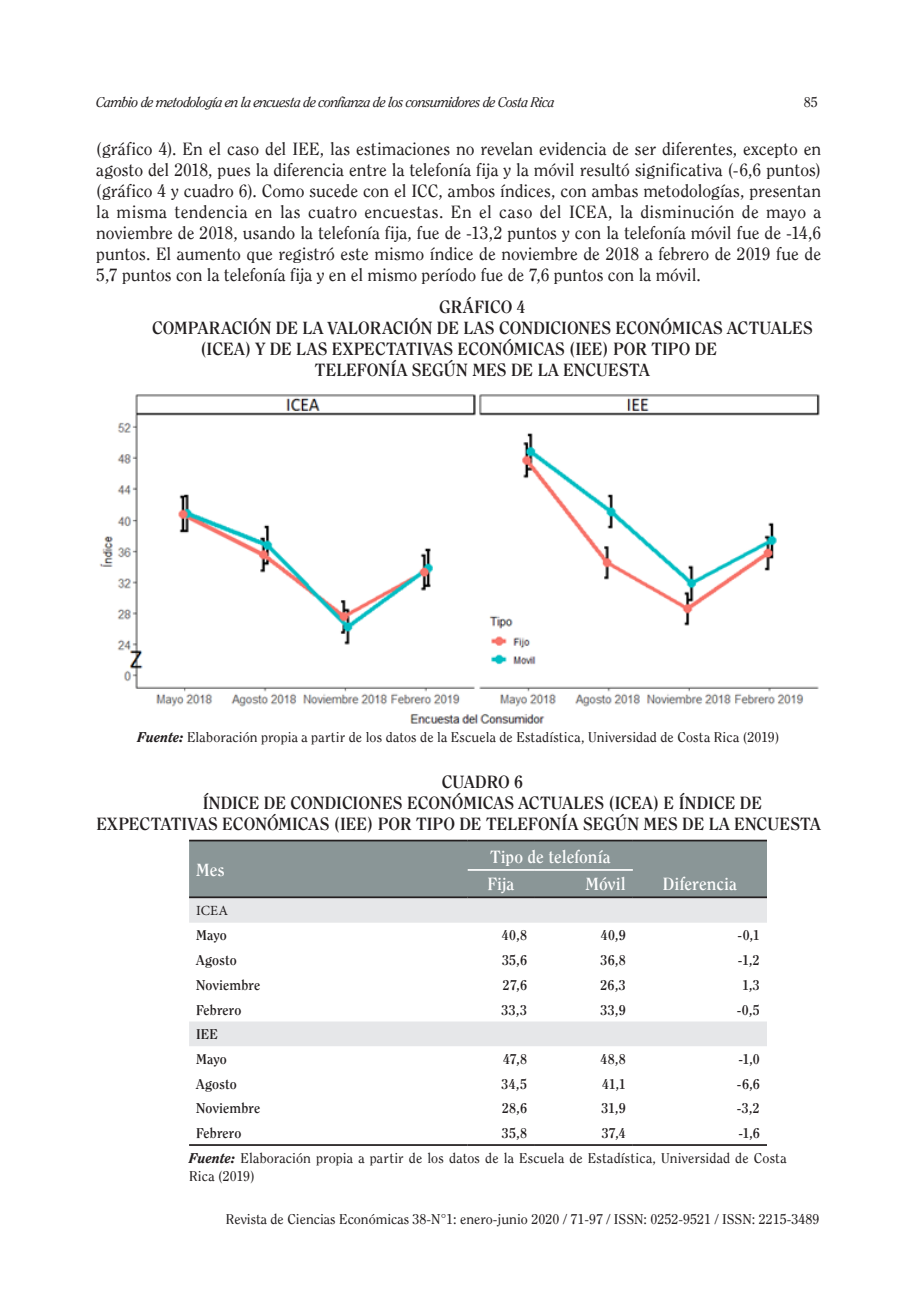
<style>
.page{position:relative;width:914px;height:1292px;background:#fff}
.page>*{position:absolute;margin:0;border:0;box-sizing:border-box;transform-origin:0 0}
.texto_normal_1{font:17.5px/21px "Clearface LT";color:#231f20;text-align:justify}
.texto_normal_1-2{font:700 17.5px/21px "Clearface LT";color:#231f20}
._10-CUADRO_Txt{font:700 17.5px "Clearface LT";color:#fff}
._13-Fuente__pie_cuad{font:14px/17.5px "Clearface LT";letter-spacing:.005em;color:#231f20}
._10-CUADRO_Txt-2{font:700 14px "Clearface LT";letter-spacing:.01em;color:#231f20}
.t1{font:italic 14px "Clearface LT";letter-spacing:-.04em;color:#231f20}
.Subtítulo_cuadro{font:700 14px "Clearface LT";letter-spacing:.005em;color:#231f20}
._10-CUADRO_Txt-3{font:14px "Minion Pro";color:#231f20}
.s1{font-weight:800;font-style:italic}
</style>
<div class="page">
<img style="left:99px;top:394px;width:721px;height:330px">
<div style="left:189px;top:841px;width:578px;height:55px;background:#8a9697"></div>
<svg style="left:189px;top:898px;width:578px;height:148px"></svg>
<hr style="left:189px;top:839px;width:278px;height:2px;background:#231f20">
<hr style="left:467px;top:839px;width:67px;height:2px;background:#231f20">
<hr style="left:534px;top:839px;width:99px;height:2px;background:#231f20">
<hr style="left:633px;top:839px;width:134px;height:2px;background:#231f20">
<hr style="left:467px;top:869px;width:67px;height:1px;background:#fff">
<hr style="left:534px;top:869px;width:99px;height:1px;background:#fff">
<hr style="left:189px;top:896px;width:278px;height:2px;background:#231f20">
<hr style="left:467px;top:896px;width:67px;height:2px;background:#231f20">
<hr style="left:534px;top:896px;width:99px;height:2px;background:#231f20">
<hr style="left:633px;top:896px;width:134px;height:2px;background:#231f20">
<hr style="left:189px;top:1144px;width:278px;height:1px;background:#231f20">
<hr style="left:467px;top:1144px;width:67px;height:1px;background:#231f20">
<hr style="left:534px;top:1144px;width:99px;height:1px;background:#231f20">
<hr style="left:633px;top:1144px;width:134px;height:1px;background:#231f20">
<p class="t1" style="left:96px;top:94px;width:460px">Cambio de metodología en la encuesta de confianza de los consumidores de Costa Rica</p>
<p class="_13-Fuente__pie_cuad" style="left:803px;top:93px;width:15px">85</p>
<p class="texto_normal_1" style="left:96px;top:138px;width:726px">(gráfico 4). En el caso del IEE, las estimaciones no revelan evidencia de ser diferentes, excepto en agosto del 2018, pues la diferencia entre la telefonía fija y la móvil resultó significativa (-6,6 puntos) (gráfico 4 y cuadro 6). Como sucede con el ICC, ambos índices, con ambas metodologías, presentan la misma tendencia en las cuatro encuestas. En el caso del ICEA, la disminución de mayo a noviembre de 2018, usando la telefonía fija, fue de -13,2 puntos y con la telefonía móvil fue de -14,6 puntos. El aumento que registró este mismo índice de noviembre de 2018 a febrero de 2019 fue de 5,7 puntos con la telefonía fija y en el mismo período fue de 7,6 puntos con la móvil.</p>
<p class="texto_normal_1-2" style="left:439px;top:296px;width:88px">GRÁFICO 4</p>
<p class="texto_normal_1-2" style="left:200px;top:317px;width:613px;text-indent:-48px">COMPARACIÓN DE LA VALORACIÓN DE LAS CONDICIONES ECONÓMICAS ACTUALES (ICEA) Y DE LAS EXPECTATIVAS ECONÓMICAS (IEE) POR TIPO DE</p>
<p class="texto_normal_1-2" style="left:315px;top:359px;width:336px">TELEFONÍA SEGÚN MES DE LA ENCUESTA</p>
<p class="_13-Fuente__pie_cuad" style="left:137px;top:728px;width:643px"><span class="s1">Fuente:</span> Elaboración propia a partir de los datos de la Escuela de Estadística, Universidad de Costa Rica (2019)</p>
<p class="texto_normal_1-2" style="left:442px;top:771px;width:83px">CUADRO 6</p>
<p class="texto_normal_1-2" style="left:96px;top:792px;width:726px;text-indent:106px">ÍNDICE DE CONDICIONES ECONÓMICAS ACTUALES (ICEA) E ÍNDICE DE<br>EXPECTATIVAS ECONÓMICAS (IEE) POR TIPO DE TELEFONÍA SEGÚN MES DE LA ENCUESTA</p>
<p class="_10-CUADRO_Txt" style="left:196px;top:859px;width:30px">Mes</p>
<p class="_10-CUADRO_Txt" style="left:490px;top:846px;width:122px">Tipo de telefonía</p>
<p class="_10-CUADRO_Txt" style="left:487px;top:873px;width:28px">Fija</p>
<p class="_10-CUADRO_Txt" style="left:585px;top:873px;width:42px">Móvil</p>
<p class="_10-CUADRO_Txt" style="left:663px;top:873px;width:75px">Diferencia</p>
<p class="_10-CUADRO_Txt-3" style="left:196px;top:901px;width:34px">ICEA</p>
<p class="_10-CUADRO_Txt-2" style="left:196px;top:927px;width:32px">Mayo</p>
<p class="_10-CUADRO_Txt-2" style="left:502px;top:927px;width:27px">40,8</p>
<p class="_10-CUADRO_Txt-2" style="left:601px;top:927px;width:27px">40,9</p>
<p class="_10-CUADRO_Txt-2" style="left:737px;top:927px;width:24px">-0,1</p>
<p class="_10-CUADRO_Txt-2" style="left:196px;top:951px;width:42px">Agosto</p>
<p class="_10-CUADRO_Txt-2" style="left:502px;top:951px;width:26px">35,6</p>
<p class="_10-CUADRO_Txt-2" style="left:600px;top:951px;width:27px">36,8</p>
<p class="_10-CUADRO_Txt-2" style="left:738px;top:951px;width:24px">-1,2</p>
<p class="Subtítulo_cuadro" style="left:196px;top:976px;width:66px">Noviembre</p>
<p class="Subtítulo_cuadro" style="left:503px;top:976px;width:26px">27,6</p>
<p class="Subtítulo_cuadro" style="left:600px;top:976px;width:27px">26,3</p>
<p class="Subtítulo_cuadro" style="left:742px;top:976px;width:19px">1,3</p>
<p class="_10-CUADRO_Txt-2" style="left:196px;top:1001px;width:47px">Febrero</p>
<p class="_10-CUADRO_Txt-2" style="left:501px;top:1001px;width:27px">33,3</p>
<p class="_10-CUADRO_Txt-2" style="left:600px;top:1001px;width:27px">33,9</p>
<p class="_10-CUADRO_Txt-2" style="left:736px;top:1001px;width:25px">-0,5</p>
<p class="_10-CUADRO_Txt-2" style="left:196px;top:1026px;width:24px">IEE</p>
<p class="_10-CUADRO_Txt-2" style="left:196px;top:1050px;width:32px">Mayo</p>
<p class="_10-CUADRO_Txt-2" style="left:503px;top:1050px;width:25px">47,8</p>
<p class="_10-CUADRO_Txt-2" style="left:600px;top:1050px;width:27px">48,8</p>
<p class="_10-CUADRO_Txt-2" style="left:738px;top:1050px;width:23px">-1,0</p>
<p class="_10-CUADRO_Txt-2" style="left:196px;top:1075px;width:42px">Agosto</p>
<p class="_10-CUADRO_Txt-2" style="left:501px;top:1075px;width:27px">34,5</p>
<p class="_10-CUADRO_Txt-2" style="left:602px;top:1075px;width:25px">41,1</p>
<p class="_10-CUADRO_Txt-2" style="left:737px;top:1075px;width:25px">-6,6</p>
<p class="_10-CUADRO_Txt-2" style="left:196px;top:1100px;width:66px">Noviembre</p>
<p class="_10-CUADRO_Txt-2" style="left:502px;top:1100px;width:27px">28,6</p>
<p class="_10-CUADRO_Txt-2" style="left:601px;top:1100px;width:26px">31,9</p>
<p class="_10-CUADRO_Txt-2" style="left:736px;top:1100px;width:25px">-3,2</p>
<p class="_10-CUADRO_Txt-2" style="left:196px;top:1124px;width:47px">Febrero</p>
<p class="_10-CUADRO_Txt-2" style="left:502px;top:1124px;width:27px">35,8</p>
<p class="_10-CUADRO_Txt-2" style="left:601px;top:1124px;width:26px">37,4</p>
<p class="_10-CUADRO_Txt-2" style="left:738px;top:1124px;width:23px">-1,6</p>
<p class="_13-Fuente__pie_cuad" style="left:189px;top:1149px;width:599px"><span class="s1">Fuente:</span> Elaboración propia a partir de los datos de la Escuela de Estadística, Universidad de Costa<br>Rica (2019)</p>
<p class="_13-Fuente__pie_cuad" style="left:226px;top:1210px;width:595px">Revista de Ciencias Económicas 38-N°1: enero-junio 2020 / 71-97 / ISSN: 0252-9521 / ISSN: 2215-3489</p>
</div>
